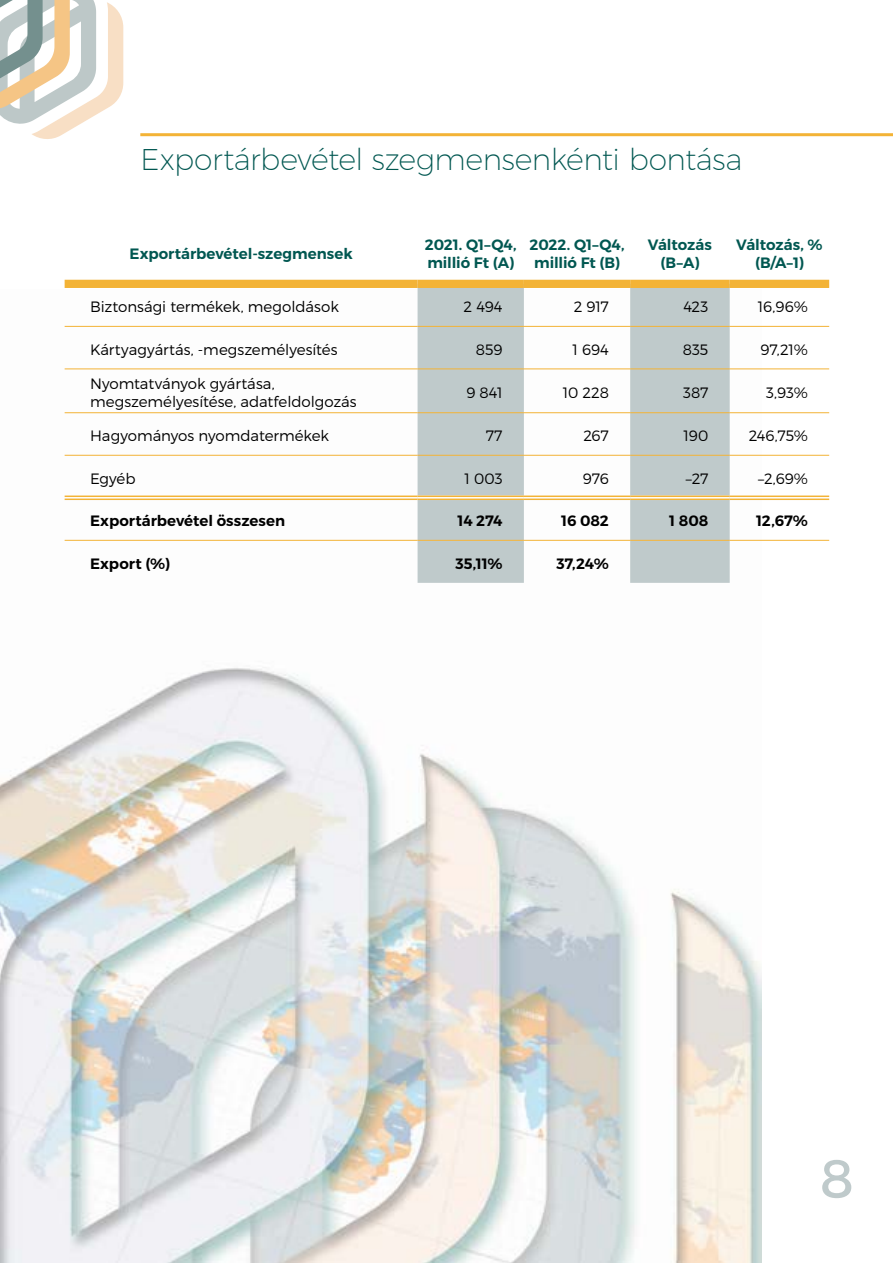
<style>
.page{position:relative;width:893px;height:1263px;background:#fff}
.page>*{position:absolute;margin:0;border:0;box-sizing:border-box;transform-origin:0 0}
.t1{font:54px "Montserrat";color:#bfcacb}
.t2{font:200 30px "Montserrat";letter-spacing:-.015em;color:#005751}
.t3{font:300 15px/18px "Montserrat";letter-spacing:-.005em;color:#000}
.t4{font:600 15px/18px "Montserrat";letter-spacing:-.005em;color:#005751;text-align:center}
.t5{font:600 15px "Montserrat";color:#000}
</style>
<div class="page">
<img style="left:0;top:289px;width:761px;height:974px">
<svg style="left:418px;top:288px;width:312px;height:252px;fill:#bfcacb"></svg>
<svg style="left:418px;top:541px;width:312px;height:42px"></svg>
<div style="left:65px;top:495px;width:353px;height:5px;background:#fefbf6"></div>
<div style="left:418px;top:495px;width:106px;height:5px;background:#fefbf6"></div>
<div style="left:524px;top:495px;width:106px;height:5px;background:#fefbf6"></div>
<div style="left:630px;top:495px;width:100px;height:5px;background:#fefbf6"></div>
<div style="left:730px;top:495px;width:99px;height:5px;background:#fefbf6"></div>
<div style="left:65px;top:280px;width:353px;height:8px;background:#f3b336"></div>
<div style="left:418px;top:280px;width:106px;height:8px;background:#f3b336"></div>
<div style="left:524px;top:280px;width:106px;height:8px;background:#f3b336"></div>
<div style="left:630px;top:280px;width:100px;height:8px;background:#f3b336"></div>
<div style="left:730px;top:280px;width:99px;height:8px;background:#f3b336"></div>
<hr style="left:65px;top:455px;width:353px;height:1px;background:#f3b336">
<hr style="left:418px;top:455px;width:106px;height:1px;background:#f3b336">
<hr style="left:524px;top:455px;width:106px;height:1px;background:#f3b336">
<hr style="left:630px;top:455px;width:100px;height:1px;background:#f3b336">
<hr style="left:730px;top:455px;width:99px;height:1px;background:#f3b336">
<hr style="left:65px;top:495px;width:353px;height:2px;background:#f3b336">
<hr style="left:65px;top:498px;width:353px;height:2px;background:#f3b336">
<hr style="left:418px;top:495px;width:106px;height:2px;background:#f3b336">
<hr style="left:418px;top:498px;width:106px;height:2px;background:#f3b336">
<hr style="left:524px;top:495px;width:106px;height:2px;background:#f3b336">
<hr style="left:524px;top:498px;width:106px;height:2px;background:#f3b336">
<hr style="left:630px;top:495px;width:100px;height:2px;background:#f3b336">
<hr style="left:630px;top:498px;width:100px;height:2px;background:#f3b336">
<hr style="left:730px;top:495px;width:99px;height:2px;background:#f3b336">
<hr style="left:730px;top:498px;width:99px;height:2px;background:#f3b336">
<hr style="left:65px;top:326px;width:353px;height:1px;background:#f3b336">
<hr style="left:418px;top:326px;width:106px;height:1px;background:#f3b336">
<hr style="left:524px;top:326px;width:106px;height:1px;background:#f3b336">
<hr style="left:630px;top:326px;width:100px;height:1px;background:#f3b336">
<hr style="left:730px;top:326px;width:99px;height:1px;background:#f3b336">
<hr style="left:65px;top:540px;width:353px;height:1px;background:#f3b336">
<hr style="left:418px;top:540px;width:106px;height:1px;background:#f3b336">
<hr style="left:524px;top:540px;width:106px;height:1px;background:#f3b336">
<hr style="left:630px;top:540px;width:100px;height:1px;background:#f3b336">
<hr style="left:730px;top:540px;width:99px;height:1px;background:#f3b336">
<hr style="left:65px;top:368px;width:353px;height:1px;background:#f3b336">
<hr style="left:418px;top:368px;width:106px;height:1px;background:#f3b336">
<hr style="left:524px;top:368px;width:106px;height:1px;background:#f3b336">
<hr style="left:630px;top:368px;width:100px;height:1px;background:#f3b336">
<hr style="left:730px;top:368px;width:99px;height:1px;background:#f3b336">
<hr style="left:65px;top:412px;width:353px;height:1px;background:#f3b336">
<hr style="left:418px;top:412px;width:106px;height:1px;background:#f3b336">
<hr style="left:524px;top:412px;width:106px;height:1px;background:#f3b336">
<hr style="left:630px;top:412px;width:100px;height:1px;background:#f3b336">
<hr style="left:730px;top:412px;width:99px;height:1px;background:#f3b336">
<svg style="left:0;top:0;width:123px;height:139px"></svg>
<hr style="left:140px;top:133px;width:753px;height:3px;background:#f3b336">
<h2 class="t2" style="left:140px;top:141px;width:604px">Exportárbevétel szegmensenkénti bontása</h2>
<p class="t4" style="left:130px;top:245px;width:225px">Exportárbevétel-szegmensek</p>
<p class="t4" style="left:425px;top:236px;width:93px;text-align:left">2021. Q1–Q4, millió Ft (A)</p>
<p class="t4" style="left:529px;top:236px;width:97px">2022. Q1–Q4, millió Ft (B)</p>
<p class="t4" style="left:648px;top:236px;width:66px">Változás (B–A)</p>
<p class="t4" style="left:736px;top:236px;width:88px">Változás, % (B/A–1)</p>
<p class="t3" style="left:90px;top:298px;width:250px">Biztonsági termékek, megoldások</p>
<p class="t3" style="left:464px;top:298px;width:40px">2 494</p>
<p class="t3" style="left:574px;top:298px;width:37px">2 917</p>
<p class="t3" style="left:683px;top:298px;width:27px">423</p>
<p class="t3" style="left:758px;top:298px;width:52px">16,96%</p>
<p class="t3" style="left:90px;top:340px;width:249px">Kártyagyártás, -megszemélyesítés</p>
<p class="t3" style="left:476px;top:340px;width:28px">859</p>
<p class="t3" style="left:572px;top:340px;width:38px">1 694</p>
<p class="t3" style="left:683px;top:340px;width:27px">835</p>
<p class="t3" style="left:760px;top:340px;width:49px">97,21%</p>
<p class="t3" style="left:90px;top:374px;width:268px">Nyomtatványok gyártása, megszemélyesítése, adatfeldolgozás</p>
<p class="t3" style="left:466px;top:383px;width:38px">9 841</p>
<p class="t3" style="left:563px;top:383px;width:48px">10 228</p>
<p class="t3" style="left:683px;top:383px;width:27px">387</p>
<p class="t3" style="left:766px;top:383px;width:43px">3,93%</p>
<p class="t3" style="left:90px;top:427px;width:240px">Hagyományos nyomdatermékek</p>
<p class="t3" style="left:486px;top:427px;width:18px">77</p>
<p class="t3" style="left:583px;top:427px;width:27px">267</p>
<p class="t3" style="left:683px;top:427px;width:26px">190</p>
<p class="t3" style="left:749px;top:427px;width:61px">246,75%</p>
<p class="t3" style="left:90px;top:469px;width:47px">Egyéb</p>
<p class="t3" style="left:464px;top:469px;width:40px">1 003</p>
<p class="t3" style="left:583px;top:469px;width:28px">976</p>
<p class="t3" style="left:686px;top:469px;width:24px">–27</p>
<p class="t3" style="left:758px;top:469px;width:51px">–2,69%</p>
<p class="t5" style="left:90px;top:512px;width:196px">Exportárbevétel összesen</p>
<p class="t5" style="left:458px;top:512px;width:47px">14 274</p>
<p class="t5" style="left:561px;top:512px;width:49px">16 082</p>
<p class="t5" style="left:669px;top:512px;width:41px">1 808</p>
<p class="t5" style="left:756px;top:512px;width:53px">12,67%</p>
<p class="t5" style="left:90px;top:554px;width:81px">Export (%)</p>
<p class="t5" style="left:455px;top:554px;width:49px">35,11%</p>
<p class="t5" style="left:556px;top:554px;width:54px">37,24%</p>
<h1 class="t1" style="left:820px;top:1145px;width:35px">8</h1>
</div>
